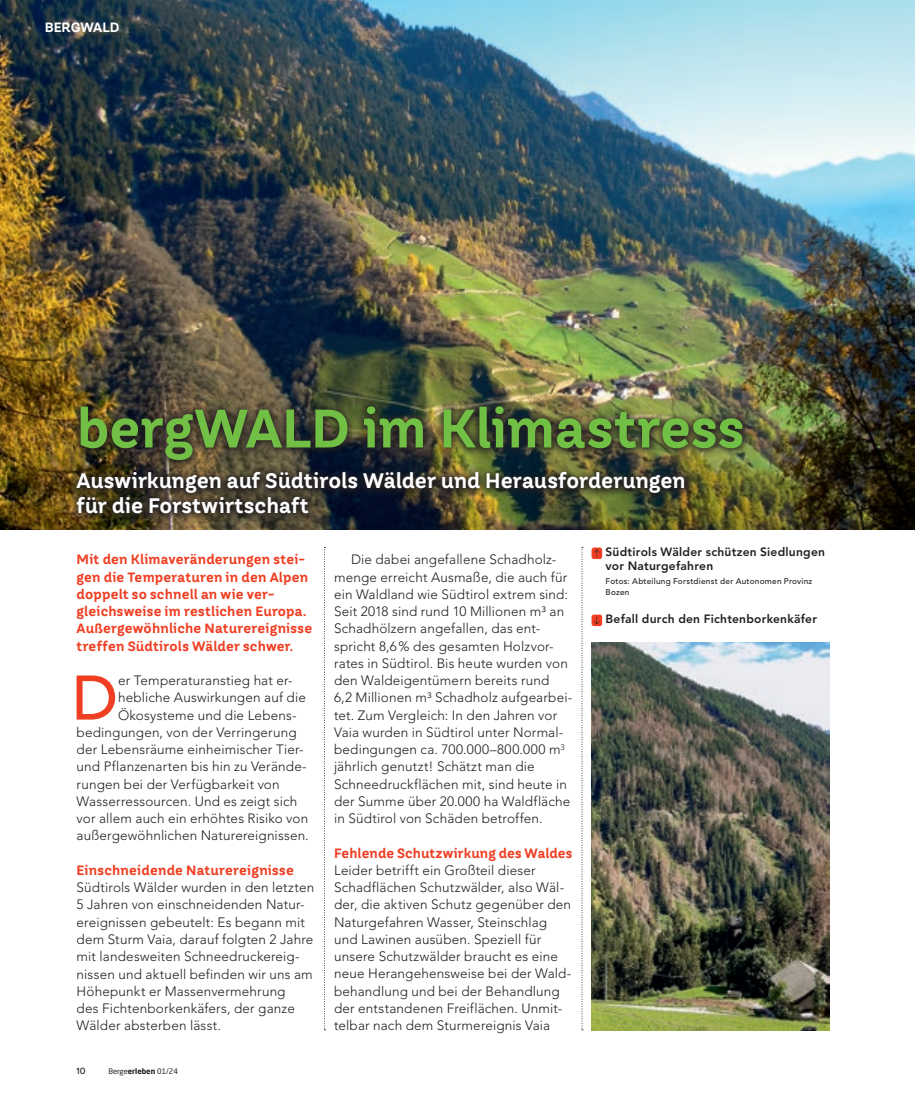
<style>
.page{position:relative;width:915px;height:1106px;background:#fff}
.page>*{position:absolute;margin:0;border:0;box-sizing:border-box;transform-origin:0 0}
.t1{font:500 62.25px "Avenir LT Std";color:#ef3e22}
.t2{font:700 54px "TT Hazelnuts";letter-spacing:-.005em;color:#71bf44}
.t3{font:700 21px/24px "TT Hazelnuts";color:#fff}
.t4{font:300 13.5px/17.2px "Avenir LT Std";letter-spacing:.01em;color:#231f20}
.t5{font:700 13.5px/17.2px "TT Hazelnuts";letter-spacing:.01em;color:#ef3e22}
.t6{font:700 13.5px "TT Hazelnuts";color:#fff}
.t7{font:800 12px/13.5px "Avenir LT Std";letter-spacing:.02em;color:#231f20}
.t8{font:500 9px "TT Hazelnuts";color:#231f20}
.t9{font:500 8.25px/10.5px "Avenir LT Std";letter-spacing:.03em;color:#231f20}
.t10{font:7.5px "Neo Sans Std";color:#231f20}
.s1{font-weight:700}
</style>
<div class="page">
<svg style="left:324px;top:547px;width:1px;height:483px"></svg>
<svg style="left:581px;top:547px;width:1px;height:483px"></svg>
<img style="left:0;top:0;width:914px;height:530px">
<img style="left:591px;top:642px;width:238px;height:388px">
<img style="left:68px;top:398px;width:683px;height:123px">
<div style="left:591px;top:547px;width:11px;height:12px;background:#ef3e22;border-radius:2px"></div>
<svg style="left:594px;top:549px;width:5px;height:8px"></svg>
<div style="left:591px;top:614px;width:11px;height:12px;background:#ef3e22;border-radius:2px"></div>
<svg style="left:594px;top:616px;width:5px;height:8px"></svg>
<p class="t6" style="left:45px;top:18px;width:20px">Bergwald</p>
<h2 class="t2" style="left:77px;top:393px;width:669px">bergWALD im Klimastress</h2>
<h3 class="t3" style="left:77px;top:469px;width:610px">Auswirkungen auf Südtirols Wälder und Herausforderungen für die Forstwirtschaft</h3>
<p class="t7" style="left:605px;top:545px;width:221px">Südtirols Wälder schützen Siedlungen vor Naturgefahren</p>
<p class="t9" style="left:605px;top:576px;width:208px">Fotos: Abteilung Forstdienst der Autonomen Provinz<br>Bozen</p>
<p class="t7" style="left:605px;top:612px;width:213px">Befall durch den Fichtenborkenkäfer</p>
<p class="t4" style="left:334px;top:551px;width:239px;text-indent:17px">Die dabei angefallene Schadholz&shy;menge erreicht Ausmaße, die auch für ein Waldland wie Südtirol extrem sind:<br>Seit 2018 sind rund 10 Millionen m³ an Schadhölzern angefallen, das ent&shy;spricht 8,6% des gesamten Holzvor&shy;rates in Südtirol. Bis heute wurden von den Waldeigentümern bereits rund<br>6,2 Millionen m³ Schadholz aufgearbei&shy;tet. Zum Vergleich: In den Jahren vor Vaia wurden in Südtirol unter Normal&shy;bedingungen ca. 700.000–800.000 m<sup>3 </sup>jährlich genutzt! Schätzt man die Schneedruckflächen mit, sind heute in der Summe über 20.000 ha Waldfläche in Südtirol von Schäden betroffen.</p>
<p class="t5" style="left:334px;top:844px;width:240px">Fehlende Schutzwirkung des Waldes</p>
<p class="t4" style="left:334px;top:861px;width:239px">Leider betrifft ein Großteil dieser Schadflächen Schutzwälder, also Wäl&shy;der, die aktiven Schutz gegenüber den Naturgefahren Wasser, Steinschlag und Lawinen ausüben. Speziell für unsere Schutzwälder braucht es eine neue Herangehensweise bei der Wald&shy;behandlung und bei der Behandlung der entstandenen Freiflächen. Unmit&shy;telbar nach dem Sturmereignis Vaia</p>
<p class="t5" style="left:77px;top:551px;width:237px">Mit den Klimaveränderungen stei&shy;gen die Temperaturen in den Alpen doppelt so schnell an wie ver&shy;gleichsweise im restlichen Europa.<br>Außergewöhnliche Naturereignisse treffen Südtirols Wälder schwer.</p>
<h1 class="t1" style="left:72px;top:662px;width:48px">D</h1>
<p class="t4" style="left:118px;top:672px;width:176px">er Temperaturanstieg hat er-</p>
<p class="t4" style="left:118px;top:689px;width:189px">hebliche Auswirkungen auf die</p>
<p class="t4" style="left:118px;top:706px;width:179px">Ökosysteme und die Lebens-</p>
<p class="t4" style="left:77px;top:723px;width:221px">bedingungen, von der Verringerung</p>
<p class="t4" style="left:77px;top:741px;width:228px">der Lebensräume einheimischer Tier-</p>
<p class="t4" style="left:77px;top:758px;width:231px">und Pflanzenarten bis hin zu Verände-</p>
<p class="t4" style="left:77px;top:775px;width:204px">rungen bei der Verfügbarkeit von</p>
<p class="t4" style="left:77px;top:792px;width:222px">Wasserressourcen. Und es zeigt sich</p>
<p class="t4" style="left:77px;top:810px;width:233px">vor allem auch ein erhöhtes Risiko von</p>
<p class="t4" style="left:77px;top:827px;width:234px">außergewöhnlichen Naturereignissen.</p>
<p class="t5" style="left:77px;top:861px;width:219px">Einschneidende Naturereignisse</p>
<p class="t4" style="left:77px;top:879px;width:239px">Südtirols Wälder wurden in den letzten 5 Jahren von einschneidenden Natur&shy;ereignissen gebeutelt: Es begann mit dem Sturm Vaia, darauf folgten 2 Jahre mit landesweiten Schneedruckereig&shy;nissen und aktuell befinden wir uns am Höhepunkt er Massenvermehrung<br>des Fichtenborkenkäfers, der ganze Wälder absterben lässt.</p>
<p class="t8" style="left:77px;top:1065px;width:11px">10</p>
<p class="t10" style="left:108px;top:1066px;width:71px">Berge<span class="s1">erleben</span> 01/24</p>
</div>
